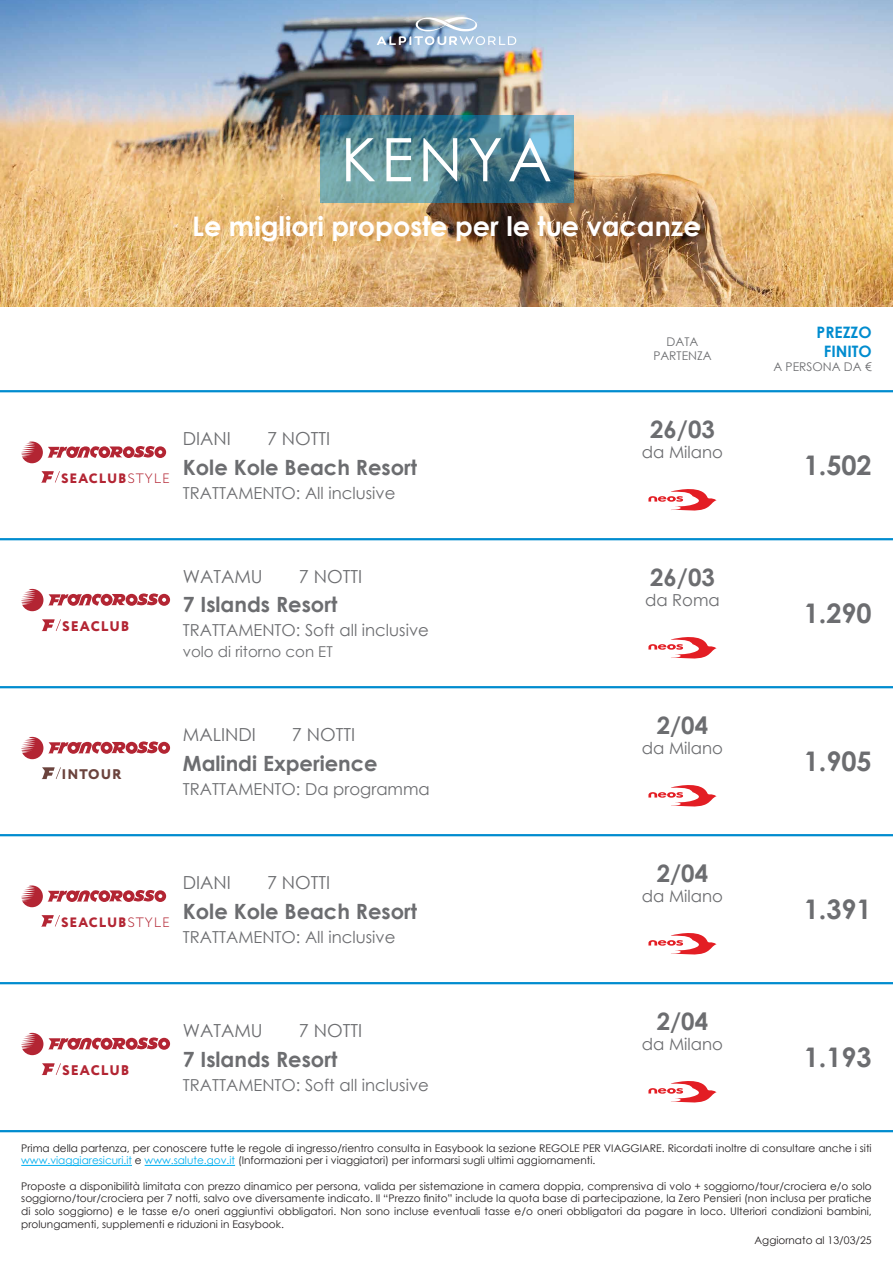
<style>
.page{position:relative;width:893px;height:1263px;background:#fff}
.page>*{position:absolute;margin:0;border:0;box-sizing:border-box;transform-origin:0 0}
.Titolo{font:60px "Century Gothic";letter-spacing:.08em;color:#fff}
.Sottotitolo{font:700 27px "Century Gothic";color:#fff}
.Prezzo2{font:700 27px "Century Gothic";color:#6c6d70}
.Partenza{font:700 24px "Century Gothic";color:#6c6d70}
.Nome{font:700 21px "Century Gothic";color:#6c6d70}
.Nome2{font:700 21px "Century Gothic";color:#6c6d70}
.Nome_localita{font:18px "Century Gothic";color:#6c6d70}
.Nome_durata{font:16.5px "Century Gothic";color:#6c6d70}
.Partenza_testo{font:16.5px "Century Gothic";color:#6c6d70}
.Prezzo_testatina1{font:700 15.75px "Century Gothic";color:#008ccf}
.Testo2{font:15px "Century Gothic";color:#6c6d70}
.t1{font:800 13.95px "Circe";letter-spacing:.07em;color:#b32533}
.t2{font:800 13.95px "Circe";letter-spacing:.07em;color:#6b433d}
.t3{font:800 13.65px "Circe";letter-spacing:.07em;color:#b32533}
.Partenza_testatina{font:12px "Century Gothic";color:#6c6d70}
.Prezzo_testatina2{font:12px "Century Gothic";color:#6c6d70}
.t4{font:10.5px/12.6px "Century Gothic";color:#231f20}
.s1{font-weight:300}
.s2{color:#00aeef}
</style>
<div class="page">
<img style="left:0;top:0;width:893px;height:306px">
<svg style="left:320px;top:115px;width:253px;height:88px"></svg>
<hr style="left:0;top:390px;width:893px;height:2px;background:#008ccf">
<svg style="left:21px;top:441px;width:145px;height:22px"></svg>
<svg style="left:41px;top:471px;width:19px;height:12px"></svg>
<hr style="left:0;top:538px;width:893px;height:2px;background:#008ccf">
<svg style="left:648px;top:489px;width:68px;height:21px"></svg>
<svg style="left:21px;top:589px;width:149px;height:22px"></svg>
<svg style="left:42px;top:619px;width:19px;height:12px"></svg>
<hr style="left:0;top:686px;width:893px;height:2px;background:#008ccf">
<svg style="left:648px;top:637px;width:68px;height:21px"></svg>
<svg style="left:21px;top:737px;width:149px;height:22px"></svg>
<svg style="left:42px;top:767px;width:19px;height:12px"></svg>
<hr style="left:0;top:834px;width:893px;height:2px;background:#008ccf">
<svg style="left:648px;top:785px;width:68px;height:21px"></svg>
<svg style="left:21px;top:885px;width:145px;height:22px"></svg>
<svg style="left:41px;top:915px;width:19px;height:11px"></svg>
<hr style="left:0;top:982px;width:893px;height:2px;background:#008ccf">
<svg style="left:648px;top:933px;width:68px;height:21px"></svg>
<svg style="left:21px;top:1033px;width:149px;height:22px"></svg>
<svg style="left:42px;top:1063px;width:19px;height:12px"></svg>
<hr style="left:0;top:1130px;width:893px;height:2px;background:#008ccf">
<svg style="left:648px;top:1081px;width:68px;height:21px"></svg>
<hr style="left:21px;top:1165px;width:111px;height:1px;background:#00aeef">
<hr style="left:145px;top:1165px;width:90px;height:1px;background:#00aeef">
<svg style="left:377px;top:17px;width:139px;height:28px"></svg>
<p class="Titolo" style="left:341px;top:118px;width:213px">KENYA</p>
<p class="Sottotitolo" style="left:192px;top:205px;width:510px">Le migliori proposte per le tue vacanze</p>
<p class="t3" style="left:61px;top:469px;width:110px">SEACLUB<span class="s1">STYLE</span></p>
<p class="Nome_localita" style="left:183px;top:426px;width:50px">DIANI</p>
<p class="Nome_localita" style="left:267px;top:426px;width:65px">7 NOTTI</p>
<p class="Nome" style="left:183px;top:451px;width:236px">Kole Kole Beach Resort</p>
<p class="Nome_durata" style="left:183px;top:481px;width:214px">TRATTAMENTO: All inclusive</p>
<p class="t1" style="left:62px;top:617px;width:69px">SEACLUB</p>
<p class="Nome_localita" style="left:183px;top:564px;width:81px">WATAMU</p>
<p class="Nome_localita" style="left:299px;top:564px;width:65px">7 NOTTI</p>
<p class="Nome" style="left:183px;top:589px;width:156px">7 Islands Resort</p>
<p class="Nome_durata" style="left:183px;top:619px;width:247px">TRATTAMENTO: Soft all inclusive</p>
<p class="Testo2" style="left:183px;top:641px;width:151px">volo di ritorno con ET</p>
<p class="t2" style="left:61px;top:765px;width:62px">INTOUR</p>
<p class="Nome_localita" style="left:183px;top:722px;width:75px">MALINDI</p>
<p class="Nome_localita" style="left:292px;top:722px;width:65px">7 NOTTI</p>
<p class="Nome2" style="left:183px;top:747px;width:196px">Malindi Experience</p>
<p class="Nome_durata" style="left:183px;top:777px;width:248px">TRATTAMENTO: Da programma</p>
<p class="t3" style="left:61px;top:913px;width:110px">SEACLUB<span class="s1">STYLE</span></p>
<p class="Nome_localita" style="left:183px;top:870px;width:50px">DIANI</p>
<p class="Nome_localita" style="left:267px;top:870px;width:65px">7 NOTTI</p>
<p class="Nome" style="left:183px;top:895px;width:236px">Kole Kole Beach Resort</p>
<p class="Nome_durata" style="left:183px;top:925px;width:214px">TRATTAMENTO: All inclusive</p>
<p class="t1" style="left:62px;top:1061px;width:69px">SEACLUB</p>
<p class="Nome_localita" style="left:183px;top:1018px;width:81px">WATAMU</p>
<p class="Nome_localita" style="left:299px;top:1018px;width:65px">7 NOTTI</p>
<p class="Nome" style="left:183px;top:1043px;width:156px">7 Islands Resort</p>
<p class="Nome_durata" style="left:183px;top:1073px;width:247px">TRATTAMENTO: Soft all inclusive</p>
<p class="Partenza_testatina" style="left:667px;top:333px;width:33px">DATA</p>
<p class="Partenza_testatina" style="left:653px;top:348px;width:60px">PARTENZA</p>
<p class="Partenza" style="left:650px;top:411px;width:66px">26/03</p>
<p class="Partenza_testo" style="left:642px;top:440px;width:83px">da Milano</p>
<p class="Partenza" style="left:650px;top:559px;width:66px">26/03</p>
<p class="Partenza_testo" style="left:645px;top:588px;width:76px">da Roma</p>
<p class="Partenza" style="left:657px;top:707px;width:53px">2/04</p>
<p class="Partenza_testo" style="left:642px;top:736px;width:83px">da Milano</p>
<p class="Partenza" style="left:657px;top:855px;width:53px">2/04</p>
<p class="Partenza_testo" style="left:642px;top:884px;width:83px">da Milano</p>
<p class="Partenza" style="left:657px;top:1003px;width:53px">2/04</p>
<p class="Partenza_testo" style="left:642px;top:1032px;width:83px">da Milano</p>
<p class="Prezzo_testatina1" style="left:817px;top:320px;width:57px">PREZZO</p>
<p class="Prezzo_testatina1" style="left:824px;top:339px;width:49px">FINITO</p>
<p class="Prezzo_testatina2" style="left:773px;top:358px;width:100px">A PERSONA DA €</p>
<p class="Prezzo2" style="left:804px;top:445px;width:70px">1.502</p>
<p class="Prezzo2" style="left:804px;top:593px;width:70px">1.290</p>
<p class="Prezzo2" style="left:804px;top:741px;width:70px">1.905</p>
<p class="Prezzo2" style="left:804px;top:889px;width:70px">1.391</p>
<p class="Prezzo2" style="left:804px;top:1037px;width:70px">1.193</p>
<p class="t4" style="left:21px;top:1141px;width:852px">Prima della partenza, per conoscere tutte le regole di ingresso/rientro consulta in Easybook la sezione REGOLE PER VIAGGIARE. Ricordati inoltre di consultare anche i siti <span class="s2">www.viaggiaresicuri.it</span> e <span class="s2">www.salute.gov.it</span> (Informazioni per i viaggiatori) per informarsi sugli ultimi aggiornamenti.</p>
<p class="t4" style="left:21px;top:1179px;width:852px;text-align:justify">Proposte a disponibilità limitata con prezzo dinamico per persona, valida per sistemazione in camera doppia, comprensiva di volo + soggiorno/tour/crociera e/o solo soggiorno/tour/crociera per 7 notti, salvo ove diversamente indicato. Il “Prezzo finito” include la quota base di partecipazione, la Zero Pensieri (non inclusa per pratiche di solo soggiorno) e le tasse e/o oneri aggiuntivi obbligatori. Non sono incluse eventuali tasse e/o oneri obbligatori da pagare in loco. Ulteriori condizioni bambini, prolungamenti, supplementi e riduzioni in Easybook.</p>
<p class="t4" style="left:754px;top:1233px;width:119px">Aggiornato al 13/03/25</p>
</div>
